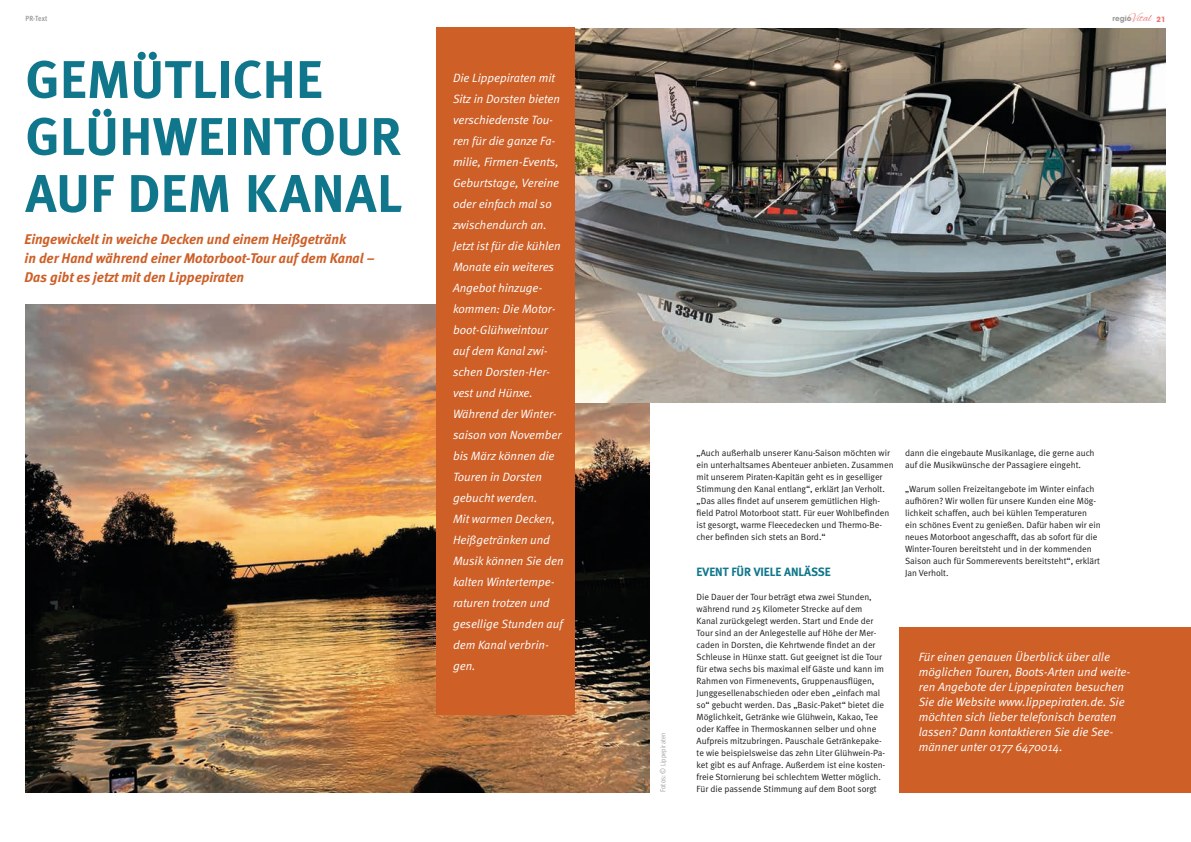
<style>
.page{position:relative;width:1191px;height:842px;background:#fff}
.page>*{position:absolute;margin:0;border:0;box-sizing:border-box;transform-origin:0 0}
.t1{font:700 53px/57px "Meta";letter-spacing:.01em;color:#0f768b}
.t2{font:italic 700 14px/19px "Meta";color:#ce5f27}
.t3{font:italic 12px/21px "Meta Normal";color:#fff}
.t4{font:700 12px "Meta";color:#0f768b}
.t5{font:9px/12px "Meta Normal";color:#1d1d1b}
.t6{font:700 8px "Avignon";color:#9d9d9d}
.t7{font:700 7.5px "Meta Cond";letter-spacing:.02em;color:#9d9d9d}
.t8{font:7px "Meta Cond Normal";letter-spacing:.005em;color:#9d9d9d}
.s1{font-family:"Alex Brush";font-weight:400;font-size:12px;color:#ee7675}
.s2{color:#ee7675}
.s3{font-size:7.5px}
</style>
<div class="page">
<img style="left:26px;top:305px;width:623px;height:487px">
<img style="left:575px;top:28px;width:590px;height:375px">
<div style="left:437px;top:27px;width:138px;height:688px;background:#ce5f27"></div>
<div style="left:899px;top:627px;width:292px;height:165px;background:#ce5f27"></div>
<p class="t7" style="left:26px;top:14px;width:23px">PR-Text</p>
<p class="t6" style="left:1112px;top:14px;width:54px">regio<span class="s1">Vital</span> <span class="s2">21</span></p>
<h1 class="t1" style="left:26px;top:50px;width:378px">GEMÜTLICHE<br>GLÜHWEINTOUR<br>AUF DEM KANAL</h1>
<h2 class="t2" style="left:25px;top:229px;width:351px">Eingewickelt in weiche Decken und einem Heißgetränk<br>in der Hand während einer Motorboot-Tour auf dem Kanal –<br>Das gibt es jetzt mit den Lippepiraten</h2>
<p class="t3" style="left:453px;top:67px;width:112px">Die Lippepiraten mit<br>Sitz in Dorsten bieten verschiedenste Tou&shy;ren für die ganze Fa&shy;milie, Firmen-Events,<br>Geburtstage, Vereine oder einfach mal so zwischendurch an.<br>Jetzt ist für die kühlen<br>Monate ein weiteres<br>Angebot hinzuge&shy;kommen: Die Motor&shy;boot-Glühweintour auf dem Kanal zwi&shy;schen Dorsten-Her&shy;vest und Hünxe.<br>Während der Winter&shy;saison von November bis März können die<br>Touren in Dorsten gebucht werden.<br>Mit warmen Decken,<br>Heißgetränken und<br>Musik können Sie den kalten Wintertempe&shy;raturen trotzen und gesellige Stunden auf dem Kanal verbrin&shy;gen.</p>
<p class="t8" style="left:659px;top:792px;width:61px;rotate:-90deg"><span class="s3">Fotos: ©</span> Lippepiraten</p>
<p class="t5" style="left:696px;top:447px;width:199px">„Auch außerhalb unserer Kanu-Saison möchten wir ein unterhaltsames Abenteuer anbieten. Zusammen mit unserem Piraten-Kapitän geht es in geselliger Stimmung den Kanal entlang“, erklärt Jan Verholt. „Das alles findet auf unserem gemütlichen High&shy;field Patrol Motorboot statt. Für euer Wohlbefinden ist gesorgt, warme Fleecedecken und Thermo-Be&shy;cher befinden sich stets an Bord.“</p>
<h3 class="t4" style="left:696px;top:564px;width:135px">EVENT FÜR VIELE ANLÄSSE</h3>
<p class="t5" style="left:696px;top:591px;width:190px">Die Dauer der Tour beträgt etwa zwei Stunden, während rund 25 Kilometer Strecke auf dem Kanal zurückgelegt werden. Start und Ende der Tour sind an der Anlegestelle auf Höhe der Mer&shy;caden in Dorsten, die Kehrtwende findet an der Schleuse in Hünxe statt. Gut geeignet ist die Tour für etwa sechs bis maximal elf Gäste und kann im Rahmen von Firmenevents, Gruppenausflügen, Junggesellenabschieden oder eben „einfach mal so“ gebucht werden. Das „Basic-Paket“ bietet die Möglichkeit, Getränke wie Glühwein, Kakao, Tee oder Kaffee in Thermoskannen selber und ohne Aufpreis mitzubringen. Pauschale Getränkepake&shy;te wie beispielsweise das zehn Liter Glühwein-Pa&shy;ket gibt es auf Anfrage. Außerdem ist eine kosten&shy;freie Stornierung bei schlechtem Wetter möglich.<br>Für die passende Stimmung auf dem Boot sorgt</p>
<p class="t5" style="left:905px;top:447px;width:191px">dann die eingebaute Musikanlage, die gerne auch auf die Musikwünsche der Passagiere eingeht.</p>
<p class="t5" style="left:905px;top:483px;width:197px">„Warum sollen Freizeitangebote im Winter einfach aufhören? Wir wollen für unsere Kunden eine Mög&shy;lichkeit schaffen, auch bei kühlen Temperaturen ein schönes Event zu genießen. Dafür haben wir ein neues Motorboot angeschafft, das ab sofort für die Winter-Touren bereitsteht und in der kommenden Saison auch für Sommerevents bereitsteht“, erklärt Jan Verholt.</p>
<p class="t3" style="left:918px;top:649px;width:213px;line-height:15px">Für einen genauen Überblick über alle möglichen Touren, Boots-Arten und weite&shy;ren Angebote der Lippepiraten besuchen Sie die Website www.lippepiraten.de. Sie möchten sich lieber telefonisch beraten lassen? Dann kontaktieren Sie die See&shy;männer unter 0177 6470014.</p>
</div>
